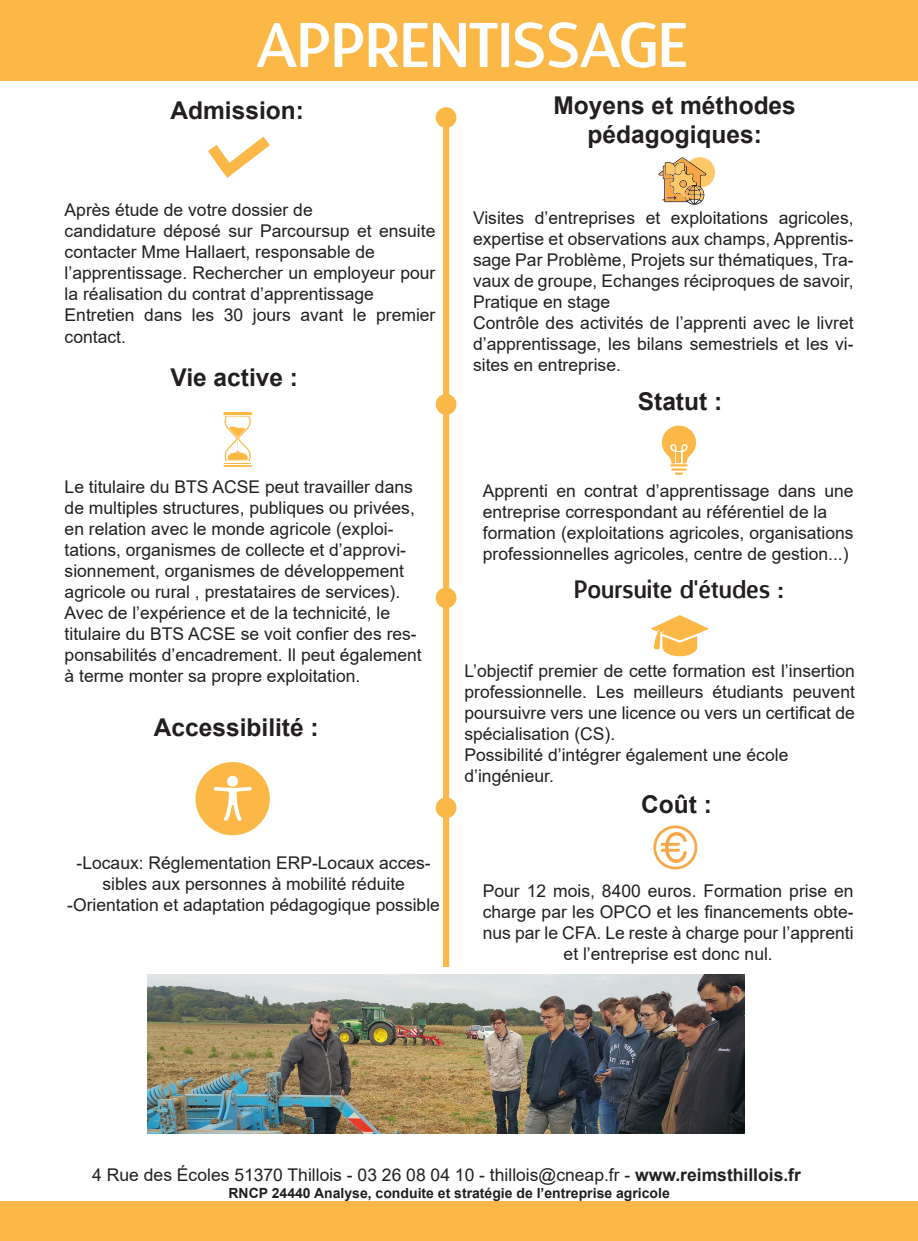
<style>
.page{position:relative;width:918px;height:1241px;background:#fff}
.page>*{position:absolute;margin:0;border:0;box-sizing:border-box;transform-origin:0 0}
.t1{font:61.25px "Designosaur";color:#fff}
.t2{font:700 24.5px "Arial";color:#231f20}
.t3{font:24.5px "Designosaur";color:#231f20}
.t4{font:17.5px/21px "Arial";color:#231f20}
.t5{font:700 14px "Arial";color:#231f20}
.s1{font-weight:700}
</style>
<div class="page">
<div style="left:443px;top:114px;width:6px;height:852px;background:#fcb847"></div>
<div style="left:436px;top:394px;width:20px;height:21px;background:#fcb847;border-radius:50%"></div>
<div style="left:436px;top:107px;width:20px;height:21px;background:#fcb847;border-radius:50%"></div>
<div style="left:436px;top:587px;width:20px;height:21px;background:#fcb847;border-radius:50%"></div>
<div style="left:436px;top:797px;width:20px;height:21px;background:#fcb847;border-radius:50%"></div>
<svg style="left:208px;top:137px;width:62px;height:41px"></svg>
<svg style="left:195px;top:762px;width:75px;height:73px"></svg>
<img style="left:147px;top:974px;width:598px;height:159px">
<svg style="left:651px;top:615px;width:58px;height:41px"></svg>
<svg style="left:223px;top:412px;width:29px;height:55px"></svg>
<svg style="left:653px;top:825px;width:44px;height:44px"></svg>
<div style="left:684px;top:157px;width:31px;height:31px;background:#fec869;border-radius:50%"></div>
<svg style="left:658px;top:157px;width:48px;height:48px"></svg>
<svg style="left:661px;top:425px;width:36px;height:50px"></svg>
<div style="left:0;top:0;width:918px;height:81px;background:#fcb847"></div>
<div style="left:0;top:1201px;width:918px;height:39px;background:#fcb847"></div>
<p class="t1" style="left:256px;top:-6px;width:433px">APPRENTISSAGE</p>
<p class="t2" style="left:170px;top:93px;width:135px">Admission:</p>
<p class="t4" style="left:65px;top:200px;width:250px">Après étude de votre dossier de</p>
<p class="t4" style="left:65px;top:221px;width:372px">candidature déposé sur Parcoursup et ensuite contacter Mme Hallaert, responsable de</p>
<p class="t4" style="left:65px;top:263px;width:372px">l’apprentissage. Rechercher un employeur pour la réalisation du contrat d’apprentissage</p>
<p class="t4" style="left:65px;top:305px;width:372px">Entretien dans les 30 jours avant le premier contact.</p>
<p class="t2" style="left:170px;top:360px;width:129px">Vie active :</p>
<p class="t2" style="left:553px;top:88px;width:244px">Moyens et méthodes</p>
<p class="t2" style="left:587px;top:117px;width:176px">pédagogiques:</p>
<p class="t4" style="left:473px;top:207px;width:382px;text-align:justify">Visites d’entreprises et exploitations agricoles, expertise et observations aux champs, Apprentis&shy;sage Par Problème, Projets sur thématiques, Tra&shy;vaux de groupe, Echanges réciproques de savoir, Pratique en stage</p>
<p class="t4" style="left:473px;top:312px;width:382px;text-align:justify">Contrôle des activités de l’apprenti avec le livret d’apprentissage, les bilans semestriels et les vi&shy;sites en entreprise.</p>
<p class="t2" style="left:638px;top:384px;width:86px">Statut :</p>
<p class="t4" style="left:65px;top:476px;width:352px">Le titulaire du BTS ACSE peut travailler dans de multiples structures, publiques ou privées, en relation avec le monde agricole (exploi&shy;tations, organismes de collecte et d’approvi&shy;sionnement, organismes de développement agricole ou rural , prestataires de services).</p>
<p class="t4" style="left:65px;top:602px;width:358px">Avec de l’expérience et de la technicité, le titulaire du BTS ACSE se voit confier des res&shy;ponsabilités d’encadrement. Il peut également à terme monter sa propre exploitation.</p>
<p class="t2" style="left:154px;top:709px;width:166px">Accessibilité :</p>
<p class="t4" style="left:77px;top:852px;width:356px;text-align:center">-Locaux: Réglementation ERP-Locaux acces&shy;sibles aux personnes à mobilité réduite</p>
<p class="t4" style="left:67px;top:894px;width:374px">-Orientation et adaptation pédagogique possible</p>
<p class="t4" style="left:483px;top:479px;width:372px">Apprenti en contrat d’apprentissage dans une entreprise correspondant au référentiel de la</p>
<p class="t4" style="left:483px;top:521px;width:372px">formation (exploitations agricoles, organisations professionnelles agricoles, centre de gestion...)</p>
<p class="t3" style="left:574px;top:569px;width:211px">Poursuite d'études :</p>
<p class="t4" style="left:464px;top:659px;width:392px;text-align:justify">L’objectif premier de cette formation est l’insertion professionnelle. Les meilleurs étudiants peuvent poursuivre vers une licence ou vers un certificat de spécialisation (CS).</p>
<p class="t4" style="left:464px;top:743px;width:325px">Possibilité d’intégrer également une école</p>
<p class="t4" style="left:464px;top:764px;width:91px">d’ingénieur.</p>
<p class="t2" style="left:641px;top:787px;width:72px">Coût :</p>
<p class="t4" style="left:483px;top:880px;width:372px;text-align:center">Pour 12 mois, 8400 euros. Formation prise en charge par les OPCO et les financements obte&shy;nus par le CFA. Le reste à charge pour l’apprenti et l’entreprise est donc nul.</p>
<p class="t4" style="left:92px;top:1164px;width:710px">4 Rue des Écoles 51370 Thillois - 03 26 08 04 10 - thillois@cneap.fr - <span class="s1">www.reimsthillois.fr</span></p>
<p class="t5" style="left:228px;top:1182px;width:443px">RNCP 24440 Analyse, conduite et stratégie de l’entreprise agricole</p>
</div>
